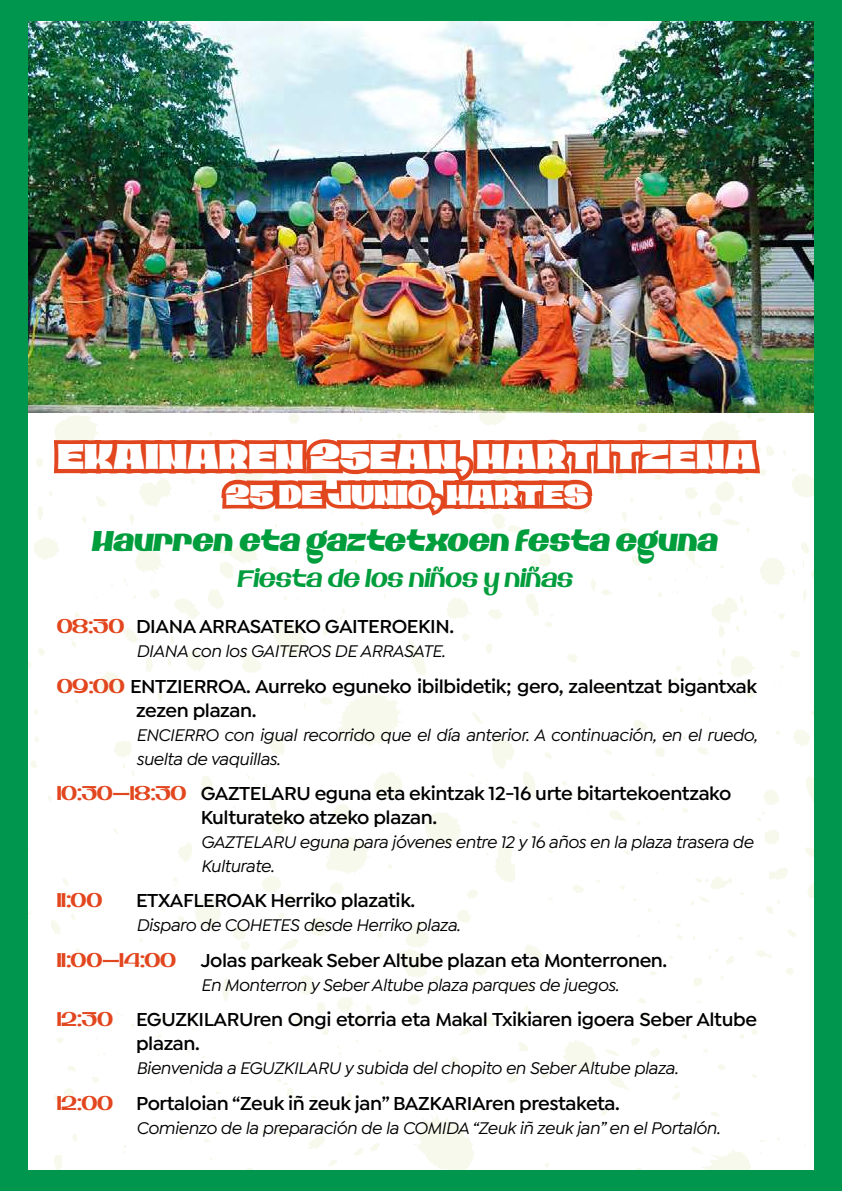
<style>
.page{position:relative;width:842px;height:1191px;background:#00964e}
.page>*{position:absolute;margin:0;border:0;box-sizing:border-box;transform-origin:0 0}
.t1{font:900 36px "Petale";color:#fff;scale:.83 1}
.t2{font:italic 700 28.8px "Petale";color:#009d3d;scale:.83 1}
.t3{font:900 28.8px "Petale";color:#fff;scale:.83 1}
.t4{font:italic 500 24px "Petale";color:#009d3d;scale:.83 1}
.t5{font:600 20px/24px "Isidora Sans";letter-spacing:-.02em;color:#000}
.t6{font:20px "Petale";color:#e2461e}
.t7{font:italic 500 18px/24px "Isidora Sans";letter-spacing:-.02em;color:#000}
.s1{font-family:"Petale";font-weight:400;color:#e2461e}
</style>
<div class="page">
<div style="left:28px;top:412px;width:786px;height:757px;background:#fff"></div>
<svg style="left:50px;top:433px;width:714px;height:87px;background:#f0a48f"></svg>
<img style="left:28px;top:22px;width:786px;height:390px">
<h1 class="t1" style="left:57px;top:436px;width:843px">EKAINAREN 25EAN, MARTITZENA</h1>
<h2 class="t3" style="left:225px;top:478px;width:438px">25 DE JUNIO, MARTES</h2>
<h2 class="t2" style="left:94px;top:524px;width:755px">Haurren eta gaztetxoen festa eguna</h2>
<p class="t4" style="left:239px;top:564px;width:405px">Fiesta de los niños y niñas</p>
<p class="t5" style="left:57px;top:614px;width:399px"><span class="s1">08:30</span> DIANA ARRASATEKO GAITEROEKIN.</p>
<p class="t7" style="left:136px;top:639px;width:311px">DIANA con los GAITEROS DE ARRASATE.</p>
<p class="t5" style="left:136px;top:674px;width:623px;text-indent:-79px"><span class="s1">09:00</span> ENTZIERROA. Aurreko eguneko ibilbidetik; gero, zaleentzat bigantxak zezen plazan.</p>
<p class="t7" style="left:136px;top:722px;width:623px">ENCIERRO con igual recorrido que el día anterior. A continuación, en el ruedo, suelta de vaquillas.</p>
<p class="t5" style="left:201px;top:781px;width:532px;text-indent:-144px"><span class="s1">10:30-18:30</span> GAZTELARU eguna eta ekintzak 12-16 urte bitartekoentzako<br>Kulturateko atzeko plazan.</p>
<p class="t7" style="left:201px;top:830px;width:554px">GAZTELARU eguna para jóvenes entre 12 y 16 años en la plaza trasera de<br>Kulturate.</p>
<p class="t6" style="left:57px;top:888px;width:47px">11:00</p>
<p class="t5" style="left:136px;top:888px;width:281px">ETXAFLEROAK Herriko plazatik.</p>
<p class="t7" style="left:136px;top:913px;width:326px">Disparo de COHETES desde Herriko plaza.</p>
<p class="t5" style="left:57px;top:948px;width:612px"><span class="s1">11:00-14:00</span> Jolas parkeak Seber Altube plazan eta Monterronen.</p>
<p class="t7" style="left:201px;top:973px;width:420px">En Monterron y Seber Altube plaza parques de juegos.</p>
<p class="t5" style="left:136px;top:1007px;width:622px;text-indent:-79px"><span class="s1">12:30</span> EGUZKILARUren Ongi etorria eta Makal Txikiaren igoera Seber Altube plazan.</p>
<p class="t7" style="left:136px;top:1056px;width:544px">Bienvenida a EGUZKILARU y subida del chopito en Seber Altube plaza.</p>
<p class="t5" style="left:57px;top:1090px;width:565px"><span class="s1">12:00</span> Portaloian “Zeuk iñ zeuk jan” BAZKARIAren prestaketa.</p>
<p class="t7" style="left:136px;top:1115px;width:586px">Comienzo de la preparación de la COMIDA “Zeuk iñ zeuk jan” en el Portalón.</p>
</div>
